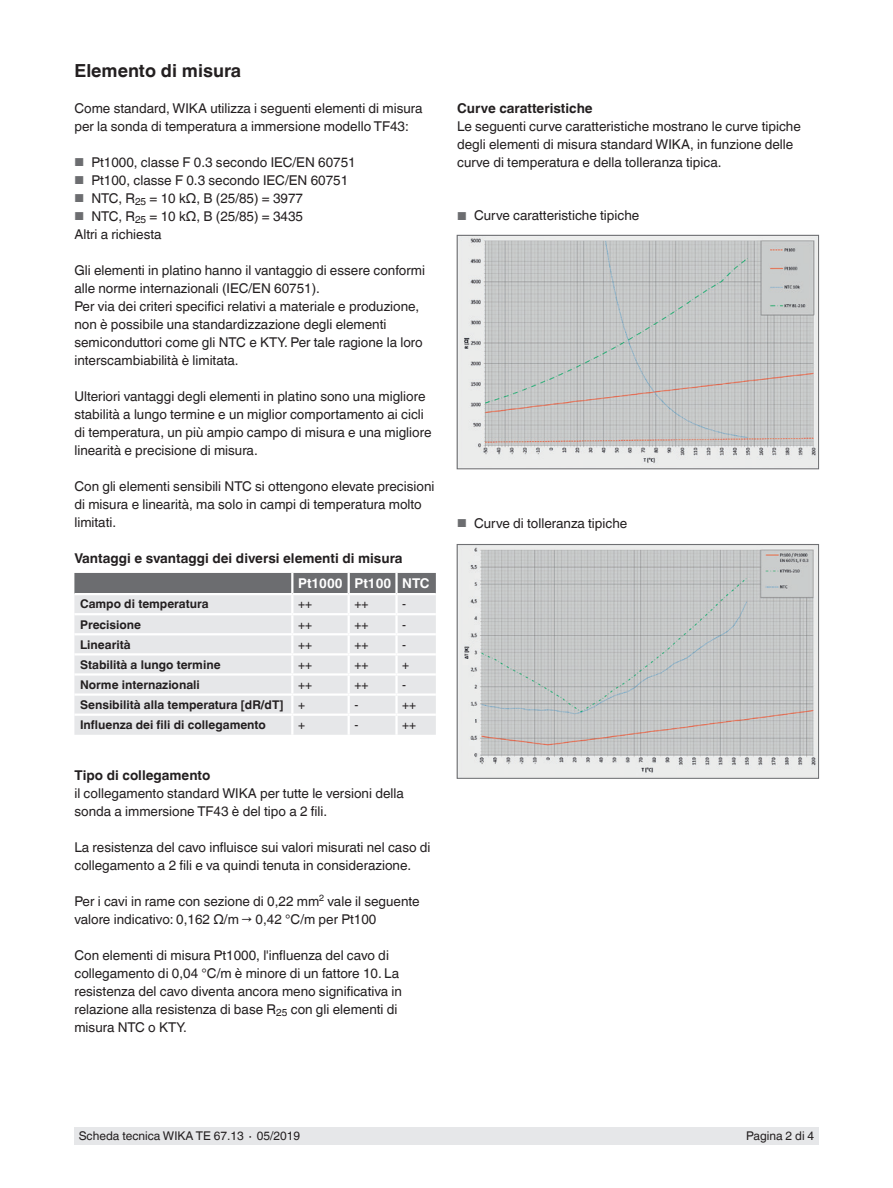
<style>
.page{position:relative;width:893px;height:1188px;background:#fff}
.page>*{position:absolute;margin:0;border:0;box-sizing:border-box;transform-origin:0 0}
.t1{font:700 18px "Helvetica World";color:#231f20}
.t2{font:13.5px/18px "Helvetica World";color:#231f20}
.t3{font:700 13.5px "Helvetica World";color:#231f20}
.t4{font:700 13.5px "Helvetica World";color:#fff}
.t5{font:700 12px "Helvetica World";color:#231f20}
.t6{font:12px "Helvetica World";color:#231f20}
.s1{font-size:11.55px;color:#6c6d70}
.s2{font-weight:400}
</style>
<div class="page">
<div style="left:74px;top:1128px;width:745px;height:17px;background:#e6e7e9"></div>
<img style="left:459px;top:237px;width:358px;height:230px">
<div style="left:457px;top:235px;width:362px;height:234px;border:1px solid #6c6d70"></div>
<img style="left:459px;top:546px;width:358px;height:231px">
<div style="left:457px;top:544px;width:362px;height:235px;border:1px solid #6c6d70"></div>
<svg style="left:74px;top:573px;width:362px;height:162px;background:#dadadc"></svg>
<hr style="left:395px;top:716px;width:3px;height:19px;background:#fff">
<h1 class="t1" style="left:74px;top:60px;width:168px">Elemento di misura</h1>
<p class="t2" style="left:74px;top:99px;width:350px">Come standard, WIKA utilizza i seguenti elementi di misura per la sonda di temperatura a immersione modello TF43:</p>
<p class="t2" style="left:74px;top:153px;width:283px"><span class="s1">■</span> Pt1000, classe F 0.3 secondo IEC/EN 60751</p>
<p class="t2" style="left:74px;top:171px;width:275px"><span class="s1">■</span> Pt100, classe F 0.3 secondo IEC/EN 60751</p>
<p class="t2" style="left:74px;top:189px;width:230px"><span class="s1">■</span> NTC, R<sub>25</sub> = 10 kΩ, B (25/85) = 3977</p>
<p class="t2" style="left:74px;top:207px;width:230px"><span class="s1">■</span> NTC, R<sub>25</sub> = 10 kΩ, B (25/85) = 3435<br>Altri a richiesta</p>
<p class="t2" style="left:74px;top:261px;width:352px">Gli elementi in platino hanno il vantaggio di essere conformi alle norme internazionali (IEC/EN 60751).<br>Per via dei criteri specifici relativi a materiale e produzione, non è possibile una standardizzazione degli elementi semiconduttori come gli NTC e KTY. Per tale ragione la loro interscambiabilità è limitata.</p>
<p class="t2" style="left:74px;top:387px;width:359px">Ulteriori vantaggi degli elementi in platino sono una migliore stabilità a lungo termine e un miglior comportamento ai cicli di temperatura, un più ampio campo di misura e una migliore linearità e precisione di misura.</p>
<p class="t2" style="left:74px;top:477px;width:361px">Con gli elementi sensibili NTC si ottengono elevate precisioni di misura e linearità, ma solo in campi di temperatura molto limitati.</p>
<p class="t3" style="left:74px;top:550px;width:330px">Vantaggi e svantaggi dei diversi elementi di misura</p>
<p class="t4" style="left:298px;top:576px;width:133px">Pt1000 Pt100 NTC</p>
<p class="t5" style="left:80px;top:597px;width:130px">Campo di temperatura</p>
<p class="t6" style="left:298px;top:597px;width:16px">++</p>
<p class="t6" style="left:354px;top:597px;width:16px">++</p>
<p class="t6" style="left:402px;top:597px;width:5px">-</p>
<p class="t5" style="left:80px;top:617px;width:63px">Precisione</p>
<p class="t6" style="left:298px;top:617px;width:16px">++</p>
<p class="t6" style="left:354px;top:617px;width:16px">++</p>
<p class="t6" style="left:402px;top:617px;width:5px">-</p>
<p class="t5" style="left:80px;top:637px;width:52px">Linearità</p>
<p class="t6" style="left:298px;top:637px;width:16px">++</p>
<p class="t6" style="left:354px;top:637px;width:16px">++</p>
<p class="t6" style="left:402px;top:637px;width:5px">-</p>
<p class="t5" style="left:80px;top:658px;width:142px">Stabilità a lungo termine</p>
<p class="t6" style="left:298px;top:658px;width:16px">++</p>
<p class="t6" style="left:354px;top:658px;width:16px">++</p>
<p class="t6" style="left:402px;top:658px;width:9px">+</p>
<p class="t5" style="left:80px;top:678px;width:121px">Norme internazionali</p>
<p class="t6" style="left:298px;top:678px;width:16px">++</p>
<p class="t6" style="left:354px;top:678px;width:16px">++</p>
<p class="t6" style="left:402px;top:678px;width:5px">-</p>
<p class="t5" style="left:80px;top:698px;width:226px">Sensibilità alla temperatura [dR/dT] <span class="s2">+</span></p>
<p class="t6" style="left:354px;top:698px;width:5px">-</p>
<p class="t6" style="left:402px;top:698px;width:16px">++</p>
<p class="t5" style="left:80px;top:718px;width:187px">Influenza dei fili di collegamento</p>
<p class="t6" style="left:298px;top:718px;width:9px">+</p>
<p class="t6" style="left:354px;top:718px;width:5px">-</p>
<p class="t6" style="left:402px;top:718px;width:16px">++</p>
<p class="t3" style="left:74px;top:767px;width:137px">Tipo di collegamento</p>
<p class="t2" style="left:74px;top:784px;width:331px">il collegamento standard WIKA per tutte le versioni della sonda a immersione TF43 è del tipo a 2 fili.</p>
<p class="t2" style="left:74px;top:838px;width:358px">La resistenza del cavo influisce sui valori misurati nel caso di collegamento a 2 fili e va quindi tenuta in considerazione.</p>
<p class="t2" style="left:74px;top:892px;width:347px">Per i cavi in rame con sezione di 0,22 mm<sup>2</sup> vale il seguente valore indicativo: 0,162 Ω/m → 0,42 °C/m per Pt100</p>
<p class="t2" style="left:74px;top:946px;width:329px">Con elementi di misura Pt1000, l'influenza del cavo di collegamento di 0,04 °C/m è minore di un fattore 10. La resistenza del cavo diventa ancora meno significativa in relazione alla resistenza di base R<sub>25</sub> con gli elementi di misura NTC o KTY.</p>
<p class="t3" style="left:457px;top:100px;width:137px">Curve caratteristiche</p>
<p class="t2" style="left:457px;top:117px;width:345px">Le seguenti curve caratteristiche mostrano le curve tipiche degli elementi di misura standard WIKA, in funzione delle curve di temperatura e della tolleranza tipica.</p>
<p class="t2" style="left:457px;top:207px;width:184px"><span class="s1">■</span> Curve caratteristiche tipiche</p>
<p class="t2" style="left:457px;top:514px;width:172px"><span class="s1">■</span> Curve di tolleranza tipiche</p>
<p class="t6" style="left:79px;top:1129px;width:223px">Scheda tecnica WIKA TE 67.13 ∙ 05/2019</p>
<p class="t6" style="left:746px;top:1129px;width:70px">Pagina 2 di 4</p>
</div>
